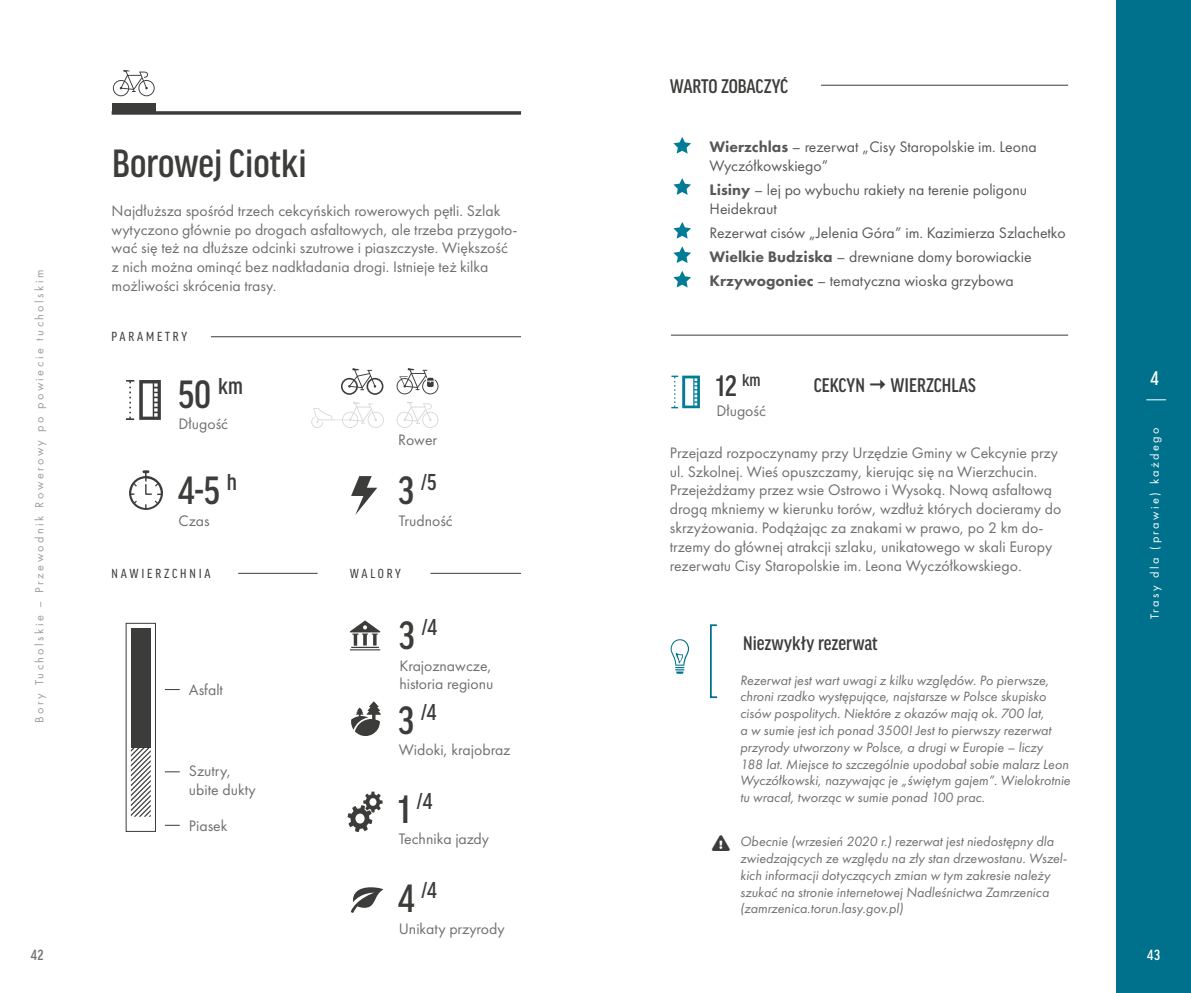
<style>
.page{position:relative;width:1191px;height:993px;background:#fff}
.page>*{position:absolute;margin:0;border:0;box-sizing:border-box;transform-origin:0 0}
.t1{font:500 condensed 42px "Good Headline Pro";color:#3c3c3b}
.t2{font:500 condensed 31.5px "Good Headline Pro";color:#3c3c3b}
.t3{font:500 condensed 24.5px "Good Headline Pro";color:#3c3c3b}
.t4{font:500 condensed 21px "Good Headline Pro";color:#3c3c3b}
.t5{font:500 condensed 21px "Good Headline Pro";color:#fff}
.t6{font:15.75px/18.9px "Futura PT";color:#706f6f}
.t7{font:15.75px/18.9px "Futura PT";color:#575756}
.t8{font:15.75px "Font Awesome 5 Free Solid";color:#3c3c3b}
.t9{font:500 condensed 15.75px "Good Headline Pro";color:#706f6f}
.t10{font:500 condensed 15.75px "Good Headline Pro";color:#fff}
.t11{font:italic 14px/16.8px "Futura PT";color:#706f6f}
.t12{font:condensed 14px "Good Headline Pro";letter-spacing:.2em;color:#3c3c3b}
.t13{font:12.25px "Futura PT";letter-spacing:.2em;color:#9d9d9c}
.t14{font:12.25px "Futura PT";letter-spacing:.2em;color:#fff}
.s1{font-size:42px}
.s2{font-weight:800}
</style>
<div class="page">
<div style="left:1116px;top:0;width:75px;height:992px;background:#00718d"></div>
<div style="left:710px;top:624px;width:8px;height:73px;border:2px solid #00718d"></div>
<svg style="left:670px;top:639px;width:19px;height:34px"></svg>
<svg style="left:112px;top:111px;width:409px;height:4px;background:#545453"></svg>
<hr style="left:211px;top:336px;width:310px;height:1px;background:#3c3c3b">
<hr style="left:238px;top:572px;width:79px;height:1px;background:#3c3c3b">
<hr style="left:430px;top:572px;width:91px;height:1px;background:#3c3c3b">
<svg style="left:126px;top:380px;width:35px;height:40px"></svg>
<svg style="left:350px;top:887px;width:34px;height:26px"></svg>
<svg style="left:350px;top:620px;width:30px;height:30px"></svg>
<svg style="left:351px;top:701px;width:30px;height:34px"></svg>
<svg style="left:347px;top:791px;width:35px;height:40px"></svg>
<svg style="left:129px;top:470px;width:34px;height:39px"></svg>
<hr style="left:671px;top:334px;width:397px;height:1px;background:#3c3c3b">
<hr style="left:821px;top:85px;width:247px;height:1px;background:#3c3c3b">
<svg style="left:673px;top:137px;width:18px;height:17px"></svg>
<svg style="left:673px;top:178px;width:18px;height:17px"></svg>
<svg style="left:673px;top:222px;width:18px;height:16px"></svg>
<svg style="left:673px;top:246px;width:18px;height:17px"></svg>
<svg style="left:673px;top:271px;width:18px;height:16px"></svg>
<svg style="left:671px;top:375px;width:29px;height:33px"></svg>
<svg style="left:351px;top:476px;width:26px;height:39px"></svg>
<svg style="left:396px;top:402px;width:42px;height:26px"></svg>
<svg style="left:311px;top:402px;width:73px;height:26px"></svg>
<svg style="left:341px;top:368px;width:42px;height:26px"></svg>
<svg style="left:396px;top:368px;width:42px;height:26px"></svg>
<div style="left:126px;top:623px;width:30px;height:208px;border:1px solid #3c3c3b"></div>
<div style="left:131px;top:628px;width:20px;height:119px;background:#3c3c3b"></div>
<svg style="left:131px;top:747px;width:20px;height:69px"></svg>
<svg style="left:165px;top:689px;width:15px;height:1px"></svg>
<svg style="left:165px;top:771px;width:15px;height:1px"></svg>
<svg style="left:165px;top:824px;width:15px;height:1px"></svg>
<svg style="left:113px;top:70px;width:42px;height:26px"></svg>
<div style="left:112px;top:103px;width:44px;height:10px;background:#3c3c3b"></div>
<svg style="left:1146px;top:399px;width:20px;height:1px"></svg>
<p class="t13" style="left:32px;top:722px;width:454px;rotate:-90deg">Bory Tucholskie – Przewodnik Rowerowy po powiecie tucholskim</p>
<h1 class="t1" style="left:112px;top:142px;width:196px">Borowej Ciotki</h1>
<p class="t6" style="left:112px;top:201px;width:407px">Najdłuższa spośród trzech cekcyńskich rowerowych pętli. Szlak wytyczono głównie po drogach asfaltowych, ale trzeba przygoto&shy;wać się też na dłuższe odcinki szutrowe i piaszczyste. Większość z nich można ominąć bez nadkładania drogi. Istnieje też kilka możliwości skrócenia trasy.</p>
<p class="t12" style="left:112px;top:329px;width:77px">PARAMETRY</p>
<h1 class="t1" style="left:178px;top:372px;width:66px">50 <sup>km</sup></h1>
<p class="t6" style="left:179px;top:414px;width:51px">Długość</p>
<h1 class="t1" style="left:178px;top:469px;width:60px">4-5 <sup>h</sup></h1>
<p class="t6" style="left:179px;top:511px;width:33px">Czas</p>
<p class="t6" style="left:398px;top:430px;width:40px">Rower</p>
<h3 class="t3" style="left:398px;top:469px;width:40px"><span class="s1">3</span> /5</h3>
<p class="t6" style="left:399px;top:511px;width:55px">Trudność</p>
<p class="t12" style="left:112px;top:565px;width:100px">NAWIERZCHNIA</p>
<p class="t12" style="left:350px;top:565px;width:53px">WALORY</p>
<p class="t6" style="left:189px;top:680px;width:36px">Asfalt</p>
<p class="t6" style="left:189px;top:761px;width:68px">Szutry, ubite dukty</p>
<p class="t6" style="left:189px;top:815px;width:40px">Piasek</p>
<h3 class="t3" style="left:399px;top:614px;width:40px"><span class="s1">3</span> /4</h3>
<p class="t6" style="left:399px;top:655px;width:96px">Krajoznawcze, historia regionu</p>
<h3 class="t3" style="left:398px;top:698px;width:40px"><span class="s1">3</span> /4</h3>
<p class="t6" style="left:399px;top:740px;width:113px">Widoki, krajobraz</p>
<h3 class="t3" style="left:398px;top:787px;width:36px"><span class="s1">1</span> /4</h3>
<p class="t6" style="left:399px;top:829px;width:92px">Technika jazdy</p>
<h3 class="t3" style="left:398px;top:877px;width:40px"><span class="s1">4</span> /4</h3>
<p class="t6" style="left:399px;top:918px;width:107px">Unikaty przyrody</p>
<h3 class="t4" style="left:670px;top:75px;width:120px">WARTO ZOBACZYĆ</h3>
<p class="t7" style="left:709px;top:137px;width:328px"><span class="s2">Wierzchlas</span> – rezerwat „Cisy Staropolskie im. Leona<br>Wyczółkowskiego”</p>
<p class="t7" style="left:709px;top:180px;width:319px"><span class="s2">Lisiny</span> – lej po wybuchu rakiety na terenie poligonu<br>Heidekraut</p>
<p class="t7" style="left:709px;top:220px;width:357px;line-height:23.8px">Rezerwat cisów „Jelenia Góra” im. Kazimierza Szlachetko<br><span class="s2">Wielkie Budziska</span> – drewniane domy borowiackie<br><span class="s2">Krzywogoniec</span> – tematyczna wioska grzybowa</p>
<h2 class="t2" style="left:716px;top:370px;width:46px">12 <sup>km</sup></h2>
<p class="t6" style="left:716px;top:401px;width:51px">Długość</p>
<h3 class="t4" style="left:814px;top:374px;width:163px">CEKCYN WIERZCHLAS</h3>
<p class="t6" style="left:670px;top:442px;width:393px">Przejazd rozpoczynamy przy Urzędzie Gminy w Cekcynie przy ul. Szkolnej. Wieś opuszczamy, kierując się na Wierzchucin.<br>Przejeżdżamy przez wsie Ostrowo i Wysoką. Nową asfaltową drogą mkniemy w kierunku torów, wzdłuż których docieramy do skrzyżowania. Podążając za znakami w prawo, po 2 km do&shy;trzemy do głównej atrakcji szlaku, unikatowego w skali Europy rezerwatu Cisy Staropolskie im. Leona Wyczółkowskiego.</p>
<p class="t8" style="left:712px;top:835px;width:19px">●▼□■▼■●</p>
<h3 class="t4" style="left:743px;top:632px;width:136px">Niezwykły rezerwat</h3>
<p class="t11" style="left:740px;top:671px;width:332px">Rezerwat jest wart uwagi z kilku względów. Po pierwsze, chroni rzadko występujące, najstarsze w Polsce skupisko cisów pospolitych. Niektóre z okazów mają ok. 700 lat,<br>a w sumie jest ich ponad 3500! Jest to pierwszy rezerwat przyrody utworzony w Polsce, a drugi w Europie – liczy<br>188 lat. Miejsce to szczególnie upodobał sobie malarz Leon Wyczółkowski, nazywając je „świętym gajem”. Wielokrotnie tu wracał, tworząc w sumie ponad 100 prac.</p>
<p class="t11" style="left:740px;top:832px;width:328px">Obecnie (wrzesień 2020 r.) rezerwat jest niedostępny dla zwiedzających ze względu na zły stan drzewostanu. Wszel&shy;kich informacji dotyczących zmian w tym zakresie należy szukać na stronie internetowej Nadleśnictwa Zamrzenica (zamrzenica.torun.lasy.gov.pl)</p>
<h3 class="t5" style="left:1150px;top:367px;width:10px">4</h3>
<p class="t14" style="left:1147px;top:619px;width:193px;rotate:-90deg">Trasy dla (prawie) każdego</p>
<p class="t9" style="left:31px;top:946px;width:14px">42</p>
<p class="t10" style="left:1147px;top:946px;width:14px">43</p>
</div>
